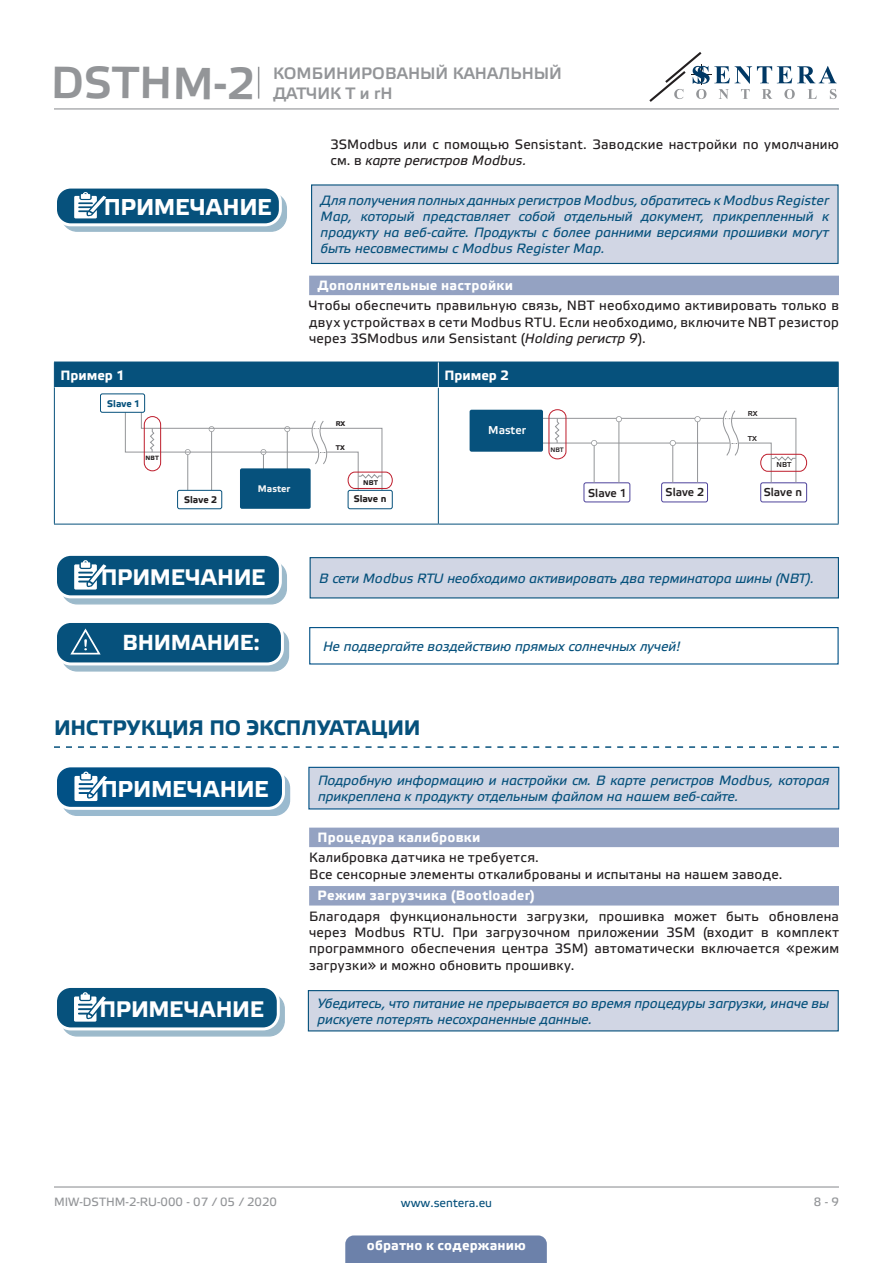
<style>
.page{position:relative;width:893px;height:1263px;background:#fff}
.page>*{position:absolute;margin:0;border:0;box-sizing:border-box;transform-origin:0 0}
.t1{font:45px "Etelka Medium Pro";color:#939598}
.t2{font:700 22.95px "Etelka Text Pro";letter-spacing:-.02em;color:#fff}
.t3{font:700 22.5px "Etelka Text Pro";letter-spacing:-.02em;color:#fff}
.t4{font:700 21.75px "Etelka Text Pro";letter-spacing:-.02em;color:#fff}
.t5{font:700 21px "Etelka Text Pro";letter-spacing:-.005em;color:#06517c}
.t6{font:16.5px/19.8px "Etelka Medium Pro";color:#939598}
.t7{font:13.5px/16.2px "Etelka Text Pro";letter-spacing:.015em;color:#231f20}
.t8{font:italic 13.5px/16.2px "Etelka Text Pro";letter-spacing:-.005em;color:#06517c}
.t9{font:700 13.5px "Etelka Text Pro";letter-spacing:.015em;color:#fff}
.t10{font:12px "Etelka Text Pro";color:#939598}
.t11{font:12px "Etelka Text Pro";color:#06517c}
.t12{font:11.4px "Etelka Medium Pro";color:#231f20}
.t13{font:11.4px "Etelka Medium Pro";color:#fff}
.t14{font:700 9.6px "Etelka Text Pro";color:#231f20}
.t15{font:700 9.6px "Etelka Text Pro";color:#f2f3f4}
.t16{font:700 9.6px "Etelka Text Pro";color:#06517c}
.t17{font:7.2px "Etelka Medium Pro";color:#231f20}
.t18{font:700 6.9px "Etelka Text Pro";color:#231f20}
.t19{font:6.45px "Etelka Medium Pro";color:#231f20}
.t20{font:700 6.15px "Etelka Text Pro";color:#231f20}
.s1{font-style:italic}
</style>
<div class="page">
<hr style="left:54px;top:108px;width:785px;height:1px;background:#939598">
<hr style="left:54px;top:1186px;width:785px;height:1px;background:#939598">
<svg style="left:649px;top:52px;width:188px;height:50px"></svg>
<div style="left:345px;top:1235px;width:202px;height:28px;background:#6c81aa"></div>
<div style="left:309px;top:276px;width:530px;height:19px;background:#94a2c2"></div>
<div style="left:312px;top:185px;width:526px;height:78px;background:#d1d6e4"></div>
<div style="left:311px;top:184px;width:528px;height:80px;border:1px solid #06517c"></div>
<div style="left:62px;top:193px;width:224px;height:38px;background:linear-gradient(to right,#9bb9cb,#9ebbcc);border-radius:15px"></div>
<div style="left:61px;top:193px;width:226px;height:39px;border:1px solid #06517c;border-radius:15px"></div>
<div style="left:56px;top:187px;width:224px;height:38px;background:#06517c;border-radius:15px"></div>
<div style="left:54px;top:186px;width:228px;height:40px;border:3px solid #fff;border-radius:15px"></div>
<svg style="left:74px;top:192px;width:38px;height:34px"></svg>
<hr style="left:54px;top:387px;width:1px;height:137px;background:#06517c">
<hr style="left:438px;top:388px;width:1px;height:136px;background:#06517c">
<hr style="left:838px;top:387px;width:1px;height:137px;background:#06517c">
<hr style="left:54px;top:524px;width:384px;height:1px;background:#06517c">
<hr style="left:438px;top:524px;width:401px;height:1px;background:#06517c">
<div style="left:54px;top:362px;width:785px;height:25px;background:#06517c"></div>
<div style="left:177px;top:490px;width:45px;height:19px;border:1px solid #06517c;border-radius:2px"></div>
<div style="left:348px;top:490px;width:45px;height:19px;border:1px solid #06517c;border-radius:2px"></div>
<div style="left:240px;top:468px;width:71px;height:41px;background:#06517c;border-radius:2px"></div>
<svg style="left:125px;top:398px;width:268px;height:95px"></svg>
<div style="left:100px;top:394px;width:45px;height:18px;background:#fff;border-radius:2px"></div>
<div style="left:100px;top:394px;width:45px;height:19px;border:1px solid #06517c;border-radius:2px"></div>
<div style="left:661px;top:482px;width:47px;height:20px;border:1px solid #4e439b;border-radius:2px"></div>
<hr style="left:529px;top:443px;width:201px;height:1px;background:#939598">
<hr style="left:536px;top:418px;width:188px;height:1px;background:#939598">
<div style="left:584px;top:482px;width:46px;height:20px;border:1px solid #4e439b;border-radius:2px"></div>
<div style="left:760px;top:482px;width:47px;height:20px;border:1px solid #4e439b;border-radius:2px"></div>
<div style="left:470px;top:410px;width:73px;height:42px;background:#06517c;border-radius:2px"></div>
<svg style="left:548px;top:409px;width:259px;height:74px"></svg>
<div style="left:62px;top:561px;width:224px;height:43px;background:linear-gradient(to right,#9bb9cb,#9ebbcc);border-radius:15px"></div>
<div style="left:61px;top:561px;width:226px;height:43px;border:1px solid #06517c;border-radius:15px"></div>
<div style="left:56px;top:554px;width:224px;height:43px;background:#06517c;border-radius:15px"></div>
<div style="left:54px;top:553px;width:228px;height:45px;border:3px solid #fff;border-radius:15px"></div>
<svg style="left:74px;top:560px;width:38px;height:38px"></svg>
<div style="left:310px;top:558px;width:528px;height:40px;background:#d1d6e4"></div>
<div style="left:310px;top:557px;width:529px;height:41px;border:1px solid #06517c"></div>
<svg style="left:54px;top:746px;width:785px;height:2px"></svg>
<div style="left:62px;top:628px;width:226px;height:43px;background:linear-gradient(to right,#9bb9cb,#9ebbcc);border-radius:15px"></div>
<div style="left:61px;top:628px;width:228px;height:44px;border:1px solid #06517c;border-radius:15px"></div>
<div style="left:56px;top:621px;width:226px;height:43px;background:#06517c;border-radius:15px"></div>
<div style="left:54px;top:620px;width:230px;height:45px;border:3px solid #fff;border-radius:15px"></div>
<svg style="left:69px;top:628px;width:44px;height:37px"></svg>
<div style="left:309px;top:627px;width:530px;height:37px;border:1px solid #015186"></div>
<div style="left:309px;top:828px;width:530px;height:19px;background:#94a2c2"></div>
<div style="left:309px;top:886px;width:530px;height:19px;background:#94a2c2"></div>
<div style="left:62px;top:773px;width:228px;height:42px;background:#9abacf;border-radius:15px"></div>
<div style="left:61px;top:772px;width:229px;height:44px;border:1px solid #015186;border-radius:15px"></div>
<div style="left:56px;top:766px;width:227px;height:42px;background:#015186;border-radius:15px"></div>
<div style="left:54px;top:764px;width:231px;height:46px;border:3px solid #fff;border-radius:15px"></div>
<svg style="left:74px;top:772px;width:39px;height:37px"></svg>
<div style="left:309px;top:767px;width:530px;height:42px;background:#d1d6e4"></div>
<div style="left:308px;top:767px;width:531px;height:42px;border:1px solid #015186"></div>
<div style="left:62px;top:993px;width:222px;height:43px;background:linear-gradient(to right,#9bb9cb,#9ebbcc);border-radius:15px"></div>
<div style="left:61px;top:993px;width:224px;height:43px;border:1px solid #06517c;border-radius:15px"></div>
<div style="left:56px;top:986px;width:222px;height:43px;background:#06517c;border-radius:15px"></div>
<div style="left:54px;top:985px;width:226px;height:45px;border:3px solid #fff;border-radius:15px"></div>
<svg style="left:74px;top:992px;width:38px;height:38px"></svg>
<div style="left:308px;top:991px;width:530px;height:40px;background:#d1d6e4"></div>
<div style="left:308px;top:990px;width:531px;height:41px;border:1px solid #06517c"></div>
<hr style="left:258px;top:67px;width:1px;height:32px;background:#939598">
<h1 class="t1" style="left:51px;top:57px;width:206px;rotate:1deg">DSTHM-2</h1>
<p class="t6" style="left:273px;top:64px;width:291px">КОМБИНИРОВАНЫЙ КАНАЛЬНЫЙ<br>ДАТЧИК T и rH</p>
<h2 class="t2" style="left:104px;top:194px;width:169px">ПРИМЕЧАНИЕ</h2>
<p class="t7" style="left:330px;top:137px;width:510px">3SModbus или с помощью Sensistant. Заводские настройки по умолчанию см. в <span class="s1">карте регистров Modbus.</span></p>
<p class="t8" style="left:321px;top:193px;width:510px;text-align:justify">Для получения полных данных регистров Modbus, обратитесь к Modbus Register Map, который представляет собой отдельный документ, прикрепленный к продукту на веб-сайте. Продукты с более ранними версиями прошивки могут быть несовместимы с Modbus Register Map.</p>
<p class="t9" style="left:318px;top:278px;width:197px">Дополнительные настройки</p>
<p class="t7" style="left:309px;top:299px;width:531px;text-align:justify">Чтобы обеспечить правильную связь, NBT необходимо активировать только в двух устройствах в сети Modbus RTU. Если необходимо, включите NBT резистор через 3SModbus или Sensistant (<span class="s1">Holding регистр 9</span>).</p>
<p class="t9" style="left:60px;top:367px;width:66px">Пример 1</p>
<p class="t9" style="left:444px;top:367px;width:66px">Пример 2</p>
<p class="t18" style="left:336px;top:420px;width:11px">RX</p>
<p class="t18" style="left:336px;top:444px;width:11px">ТX</p>
<p class="t18" style="left:363px;top:479px;width:16px">NBT</p>
<p class="t16" style="left:107px;top:399px;width:35px">Slave 1</p>
<p class="t13" style="left:488px;top:424px;width:39px">Master</p>
<p class="t20" style="left:146px;top:455px;width:15px">NBT</p>
<p class="t15" style="left:258px;top:483px;width:34px">Master</p>
<p class="t14" style="left:184px;top:494px;width:35px">Slave 2</p>
<p class="t14" style="left:354px;top:494px;width:34px">Slave n</p>
<p class="t19" style="left:550px;top:446px;width:15px">NBT</p>
<p class="t12" style="left:588px;top:486px;width:40px">Slave 1</p>
<p class="t12" style="left:666px;top:486px;width:40px">Slave 2</p>
<p class="t17" style="left:748px;top:410px;width:11px">RX</p>
<p class="t17" style="left:748px;top:434px;width:11px">ТX</p>
<p class="t17" style="left:776px;top:461px;width:16px">NBT</p>
<p class="t12" style="left:764px;top:486px;width:40px">Slave n</p>
<h3 class="t3" style="left:101px;top:565px;width:166px">ПРИМЕЧАНИЕ</h3>
<p class="t8" style="left:319px;top:571px;width:496px">В сети Modbus RTU необходимо активировать два терминатора шины (NBT).</p>
<h3 class="t4" style="left:123px;top:631px;width:139px">ВНИМАНИЕ:</h3>
<p class="t8" style="left:323px;top:639px;width:359px">Не подвергайте воздействию прямых солнечных лучей!</p>
<h3 class="t5" style="left:54px;top:716px;width:368px">ИНСТРУКЦИЯ ПО ЭКСПЛУАТАЦИИ</h3>
<h2 class="t2" style="left:101px;top:776px;width:169px">ПРИМЕЧАНИЕ</h2>
<p class="t8" style="left:318px;top:773px;width:513px">Подробную информацию и настройки см. В карте регистров Modbus, которая прикреплена к продукту отдельным файлом на нашем веб-сайте.</p>
<p class="t9" style="left:318px;top:830px;width:164px">Процедура калибровки</p>
<p class="t7" style="left:309px;top:850px;width:475px">Калибровка датчика не требуется.<br>Все сенсорные элементы откалиброваны и испытаны на нашем заводе.</p>
<p class="t9" style="left:318px;top:888px;width:219px">Режим загрузчика (Bootloader)</p>
<p class="t7" style="left:309px;top:909px;width:531px;text-align:justify">Благодаря функциональности загрузки, прошивка может быть обновлена через Modbus RTU. При загрузочном приложении 3SM (входит в комплект программного обеспечения центра 3SM) автоматически включается «режим загрузки» и можно обновить прошивку.</p>
<h3 class="t3" style="left:99px;top:997px;width:166px">ПРИМЕЧАНИЕ</h3>
<p class="t8" style="left:317px;top:995px;width:513px">Убедитесь, что питание не прерывается во время процедуры загрузки, иначе вы рискуете потерять несохраненные данные.</p>
<p class="t10" style="left:54px;top:1195px;width:225px">MIW-DSTHM-2-RU-000 - 07 / 05 / 2020</p>
<p class="t11" style="left:401px;top:1196px;width:93px">www.sentera.eu</p>
<p class="t10" style="left:814px;top:1195px;width:27px">8 - 9</p>
<p class="t9" style="left:367px;top:1238px;width:161px">обратно к содержанию</p>
</div>
